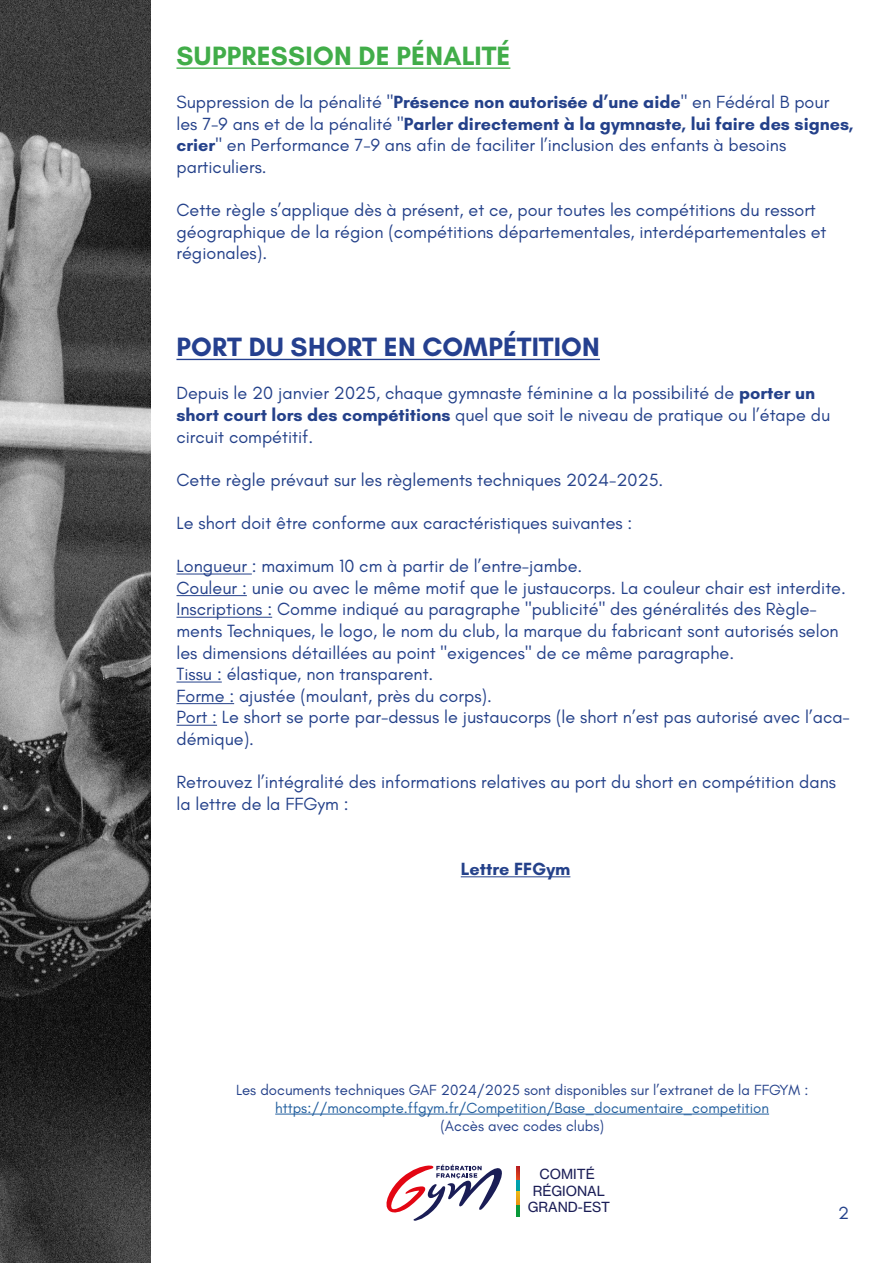
<style>
.page{position:relative;width:893px;height:1263px;background:#fff}
.page>*{position:absolute;margin:0;border:0;box-sizing:border-box;transform-origin:0 0}
.t1{font:700 27px "Glacial Indifference";letter-spacing:.01em;color:#25408f}
.t2{font:700 27px "Glacial Indifference";letter-spacing:.005em;color:#41ad49}
.t3{font:18px/21.6px "Glacial Indifference";color:#24418a}
.t4{font:700 18px "Glacial Indifference";color:#24418a}
.t5{font:15px "Glacial Indifference";color:#24418a}
.t6{font:15px "Glacial Indifference";color:#215e9e}
.t7{font:13.65px/16.5px "N Haas Grotesk TX Pro 55 Rg";color:#1a1d56;text-align:center}
.s1{font-weight:700}
.s2{font-family:"Archivo";font-weight:900;font-size:15px}
</style>
<div class="page">
<hr style="left:176px;top:67px;width:334px;height:2px;background:#41ad49">
<img style="left:0;top:0;width:151px;height:1263px">
<hr style="left:516px;top:1204px;width:4px;height:13px;background:#099939">
<svg style="left:516px;top:1167px;width:4px;height:37px"></svg>
<svg style="left:386px;top:1164px;width:116px;height:57px"></svg>
<hr style="left:275px;top:1114px;width:494px;height:1px;background:#215e9e">
<hr style="left:176px;top:359px;width:424px;height:1px;background:#25408f">
<hr style="left:176px;top:574px;width:76px;height:1px;background:#24418a">
<hr style="left:176px;top:595px;width:71px;height:1px;background:#24418a">
<hr style="left:176px;top:617px;width:96px;height:1px;background:#24418a">
<hr style="left:176px;top:682px;width:46px;height:1px;background:#24418a">
<hr style="left:176px;top:703px;width:58px;height:1px;background:#24418a">
<hr style="left:176px;top:725px;width:41px;height:1px;background:#24418a">
<hr style="left:461px;top:876px;width:109px;height:1px;background:#24418a">
<h1 class="t2" style="left:176px;top:39px;width:335px">SUPPRESSION DE PÉNALITÉ</h1>
<p class="t3" style="left:176px;top:92px;width:679px">Suppression de la pénalité "<span class="s1">Pr</span><span class="s2">é</span><span class="s1">sence non autoris</span><span class="s2">é</span><span class="s1">e d’une aide</span>" en Fédéral B pour les 7-9 ans et de la pénalité "<span class="s1">Parler directement à la gymnaste, lui faire des signes, crier</span>" en Performance 7-9 ans afin de faciliter l’inclusion des enfants à besoins particuliers.</p>
<p class="t3" style="left:176px;top:200px;width:651px">Cette règle s’applique dès à présent, et ce, pour toutes les compétitions du ressort géographique de la région (compétitions départementales, interdépartementales et régionales).</p>
<h1 class="t1" style="left:176px;top:330px;width:425px">PORT DU SHORT EN COMPÉTITION</h1>
<p class="t3" style="left:176px;top:383px;width:655px">Depuis le 20 janvier 2025, chaque gymnaste féminine a la possibilité de <span class="s1">porter un short court lors des comp</span><span class="s2">é</span><span class="s1">titions</span> quel que soit le niveau de pratique ou l’étape du circuit compétitif.</p>
<p class="t3" style="left:176px;top:469px;width:488px">Cette règle prévaut sur les règlements techniques 2024-2025.</p>
<p class="t3" style="left:176px;top:512px;width:457px">Le short doit être conforme aux caractéristiques suivantes :</p>
<p class="t3" style="left:176px;top:556px;width:675px">Longueur : maximum 10 cm à partir de l’entre-jambe.<br>Couleur : unie ou avec le même motif que le justaucorps. La couleur chair est interdite.<br>Inscriptions : Comme indiqué au paragraphe "publicité" des généralités des Règle&shy;ments Techniques, le logo, le nom du club, la marque du fabricant sont autorisés selon les dimensions détaillées au point "exigences" de ce même paragraphe.<br>Tissu : élastique, non transparent.<br>Forme : ajustée (moulant, près du corps).<br>Port : Le short se porte par-dessus le justaucorps (le short n’est pas autorisé avec l’aca&shy;démique).</p>
<p class="t3" style="left:176px;top:772px;width:661px">Retrouvez l’intégralité des informations relatives au port du short en compétition dans la lettre de la FFGym :</p>
<p class="t4" style="left:461px;top:857px;width:111px">Lettre FFGym</p>
<p class="t5" style="left:236px;top:1081px;width:574px">Les documents techniques GAF 2024/2025 sont disponibles sur l’extranet de la FFGYM :</p>
<p class="t6" style="left:275px;top:1099px;width:495px">https://moncompte.ffgym.fr/Competition/Base_documentaire_competition</p>
<p class="t5" style="left:440px;top:1117px;width:165px">(Accès avec codes clubs)</p>
<p class="t7" style="left:528px;top:1166px;width:84px">COMITÉ<br>RÉGIONAL<br>GRAND-EST</p>
<p class="t3" style="left:838px;top:1202px;width:13px">2</p>
</div>
